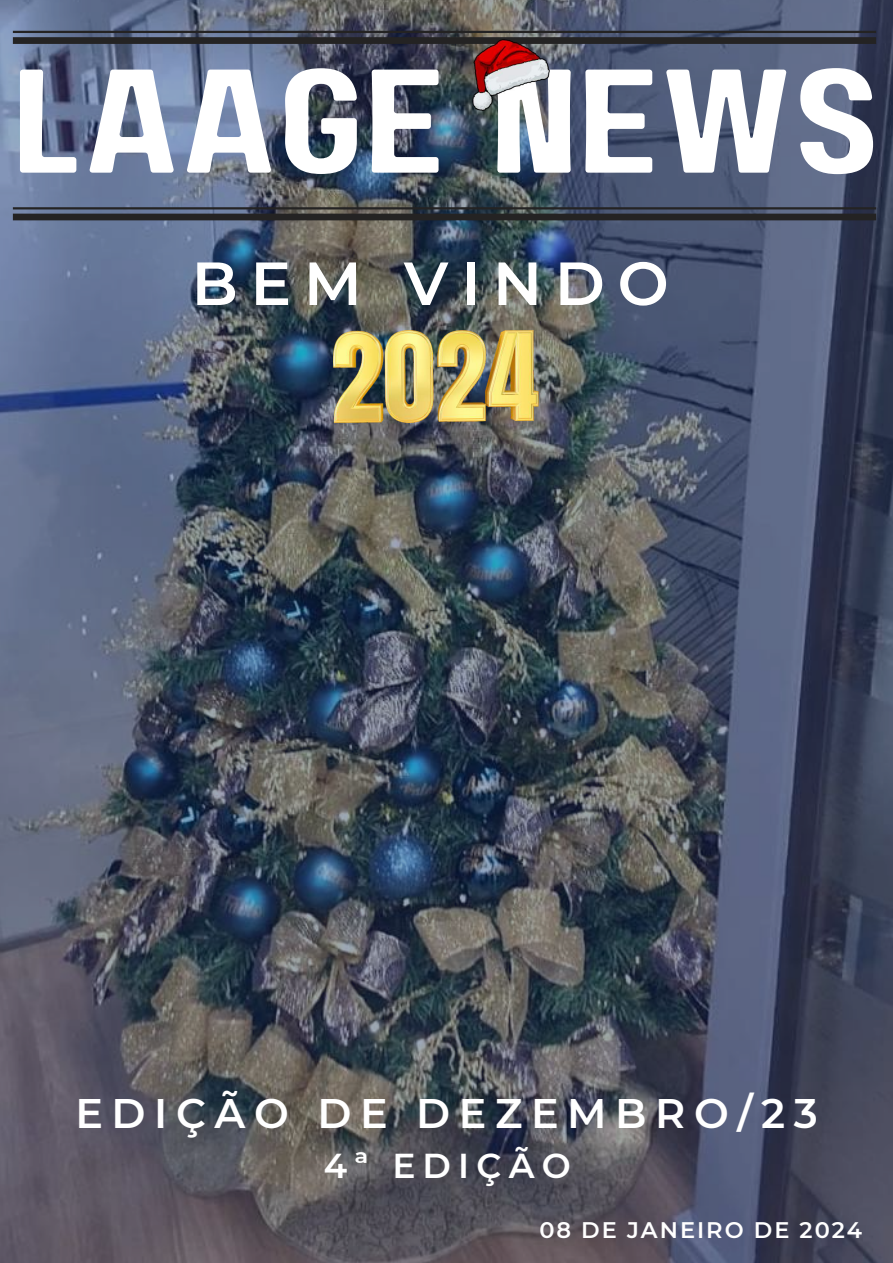
<style>
.page{position:relative;width:893px;height:1263px;background:#fff}
.page>*{position:absolute;margin:0;border:0;box-sizing:border-box;transform-origin:0 0}
.t1{font:147.23px "Paalalabas Display Wide BETA";color:#fff}
.t2{font:600 60.75px "Montserrat";letter-spacing:.21em;color:#fff}
.t3{font:600 41.25px "Montserrat";letter-spacing:.21em;color:#fff}
.t4{font:600 34.5px "Montserrat";letter-spacing:.21em;color:#fff}
.t5{font:600 22.5px "Montserrat";letter-spacing:.09em;color:#fff}
</style>
<div class="page">
<img style="left:0;top:0;width:893px;height:1263px">
<div style="left:13px;top:37px;width:863px;height:7px;background:#242323"></div>
<hr style="left:13px;top:31px;width:863px;height:2px;background:#242323">
<div style="left:13px;top:214px;width:863px;height:6px;background:#242323"></div>
<hr style="left:13px;top:207px;width:863px;height:2px;background:#242323">
<img style="left:333px;top:330px;width:205px;height:93px">
<img style="left:473px;top:39px;width:76px;height:71px">
<h1 class="t1" style="left:13px;top:61px;width:869px">LAAGE NEWS</h1>
<h2 class="t2" style="left:192px;top:246px;width:478px">BEM VINDO</h2>
<p class="t3" style="left:75px;top:1088px;width:744px">EDIÇÃO DE DEZEMBRO/23</p>
<p class="t4" style="left:324px;top:1145px;width:249px">4ª EDIÇÃO</p>
<p class="t5" style="left:539px;top:1216px;width:324px">08 DE JANEIRO DE 2024</p>
</div>
